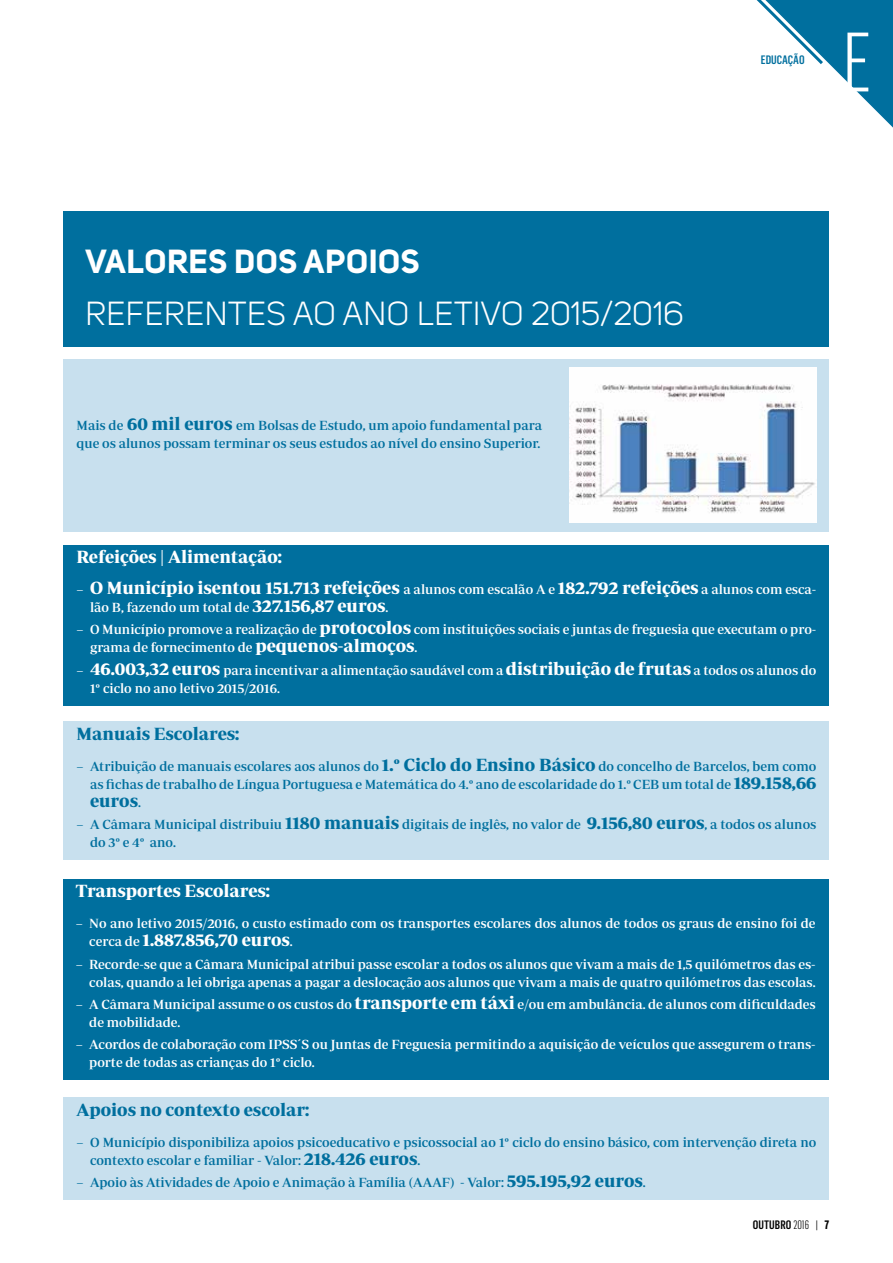
<style>
.page{position:relative;width:893px;height:1263px;background:#fff}
.page>*{position:absolute;margin:0;border:0;box-sizing:border-box;transform-origin:0 0}
.t1{font:33px "Uni Sans";letter-spacing:.02em;color:#fff}
.t2{font:700 33px "Uni Sans";letter-spacing:.02em;color:#fff}
.t3{font:700 18px "Periodico Display";color:#fff}
.t4{font:700 18px "Periodico Display";color:#006f9e}
.t5{font:500 13.5px/18px "Periodico Display";color:#fff}
.t6{font:500 13.5px/18px "Periodico Display";color:#006f9e}
.t7{font:500 12px "Flama Condensed";letter-spacing:.005em;color:#000}
.t8{font:500 12px "Flama Condensed";letter-spacing:-.005em;color:#006f9e}
.s1{font-weight:700;font-size:18px}
.s2{font-weight:500;font-size:13.5px}
.s3{font-weight:300}
.s4{font-family:"Flama Condensed Basic";font-weight:400}
.s5{font-weight:700}
</style>
<div class="page">
<div style="left:64px;top:211px;width:765px;height:136px;background:#006f9e"></div>
<div style="left:64px;top:722px;width:765px;height:138px;background:#c8e0ee"></div>
<div style="left:63px;top:879px;width:765px;height:201px;background:#006f9e"></div>
<div style="left:64px;top:1098px;width:765px;height:102px;background:#c8e0ee"></div>
<div style="left:64px;top:545px;width:765px;height:160px;background:#006f9e"></div>
<div style="left:64px;top:359px;width:765px;height:172px;background:#c8e0ee"></div>
<img style="left:569px;top:367px;width:247px;height:156px">
<svg style="left:756px;top:0;width:137px;height:128px"></svg>
<h1 class="t2" style="left:85px;top:241px;width:336px">VALORES DOS APOIOS</h1>
<h1 class="t1" style="left:85px;top:295px;width:600px">REFERENTES AO ANO LETIVO 2015/2016</h1>
<p class="t6" style="left:77px;top:416px;width:467px">Mais de <span class="s1">60 mil euros</span> em Bolsas de Estudo, um apoio fundamental para que os alunos possam terminar os seus estudos ao nível do ensino Superior.</p>
<p class="t8" style="left:761px;top:52px;width:45px">EDUCAÇÃO</p>
<h2 class="t3" style="left:77px;top:547px;width:207px">Refeições | Alimentação:</h2>
<h2 class="t3" style="left:77px;top:578px;width:741px"><span class="s2">–</span> O Município isentou 151.713 refeições <span class="s2">a alunos com escalão A e</span> 182.792 refeições <span class="s2">a alunos com esca-</span></h2>
<p class="t5" style="left:90px;top:598px;width:300px">lão B, fazendo um total de <span class="s1">327.156,87 euros</span>.</p>
<p class="t5" style="left:90px;top:620px;width:728px;text-indent:-14px">– O Município promove a realização de <span class="s1">protocolos</span> com instituições sociais e juntas de freguesia que executam o pro&shy;grama de fornecimento de <span class="s1">pequenos-almoços</span>.</p>
<p class="t5" style="left:90px;top:661px;width:728px;text-indent:-13px">– <span class="s1">46.003,32 euros</span> para incentivar a alimentação saudável com a <span class="s1">distribuição de frutas</span> a todos os alunos do<br>1º ciclo no ano letivo 2015/2016.</p>
<h2 class="t4" style="left:77px;top:724px;width:164px">Manuais Escolares:</h2>
<p class="t6" style="left:77px;top:757px;width:741px;text-align:right">– Atribuição de manuais escolares aos alunos do <span class="s1">1.º Ciclo do Ensino Básico</span> do concelho de Barcelos, bem como as fichas de trabalho de Língua Portuguesa e Matemática do 4.º ano de escolaridade do 1.º CEB um total de <span class="s1">189.158,66</span></p>
<h2 class="t4" style="left:90px;top:790px;width:52px">euros<span class="s2">.</span></h2>
<p class="t6" style="left:90px;top:815px;width:728px;text-indent:-14px">– A Câmara Municipal distribuiu <span class="s1">1180 manuais</span> digitais de inglês, no valor de <span class="s1">9.156,80 euros</span>, a todos os alunos do 3º e 4º ano.</p>
<h2 class="t3" style="left:76px;top:881px;width:196px">Transportes Escolares:</h2>
<p class="t5" style="left:76px;top:914px;width:741px">– No ano letivo 2015/2016, o custo estimado com os transportes escolares dos alunos de todos os graus de ensino foi de</p>
<h2 class="t3" style="left:89px;top:930px;width:205px"><span class="s2">cerca de</span> 1.887.856,70 euros<span class="s2">.</span></h2>
<p class="t5" style="left:76px;top:954px;width:741px;text-align:right">– Recorde-se que a Câmara Municipal atribui passe escolar a todos os alunos que vivam a mais de 1,5 quilómetros das es&shy;colas, quando a lei obriga apenas a pagar a deslocação aos alunos que vivam a mais de quatro quilómetros das escolas.</p>
<p class="t5" style="left:89px;top:995px;width:728px;text-indent:-14px">– A Câmara Municipal assume o os custos do <span class="s1">transporte em táxi</span> e/ou em ambulância. de alunos com dificuldades de mobilidade.</p>
<p class="t5" style="left:89px;top:1035px;width:728px;text-indent:-14px">– Acordos de colaboração com IPSS´S ou Juntas de Freguesia permitindo a aquisição de veículos que assegurem o trans&shy;porte de todas as crianças do 1º ciclo.</p>
<h2 class="t4" style="left:77px;top:1100px;width:234px">Apoios no contexto escolar:</h2>
<p class="t6" style="left:90px;top:1133px;width:728px;text-indent:-14px">– O Município disponibiliza apoios psicoeducativo e psicossocial ao 1º ciclo do ensino básico, com intervenção direta no contexto escolar e familiar - Valor: <span class="s1">218.426 euros</span>.</p>
<p class="t6" style="left:77px;top:1173px;width:571px">– Apoio às Atividades de Apoio e Animação à Família (AAAF) - Valor: <span class="s1">595.195,92 euros</span>.</p>
<p class="t7" style="left:753px;top:1217px;width:78px">OUTUBRO <span class="s3">2016</span> <span class="s4">|</span> <span class="s5">7</span></p>
</div>
